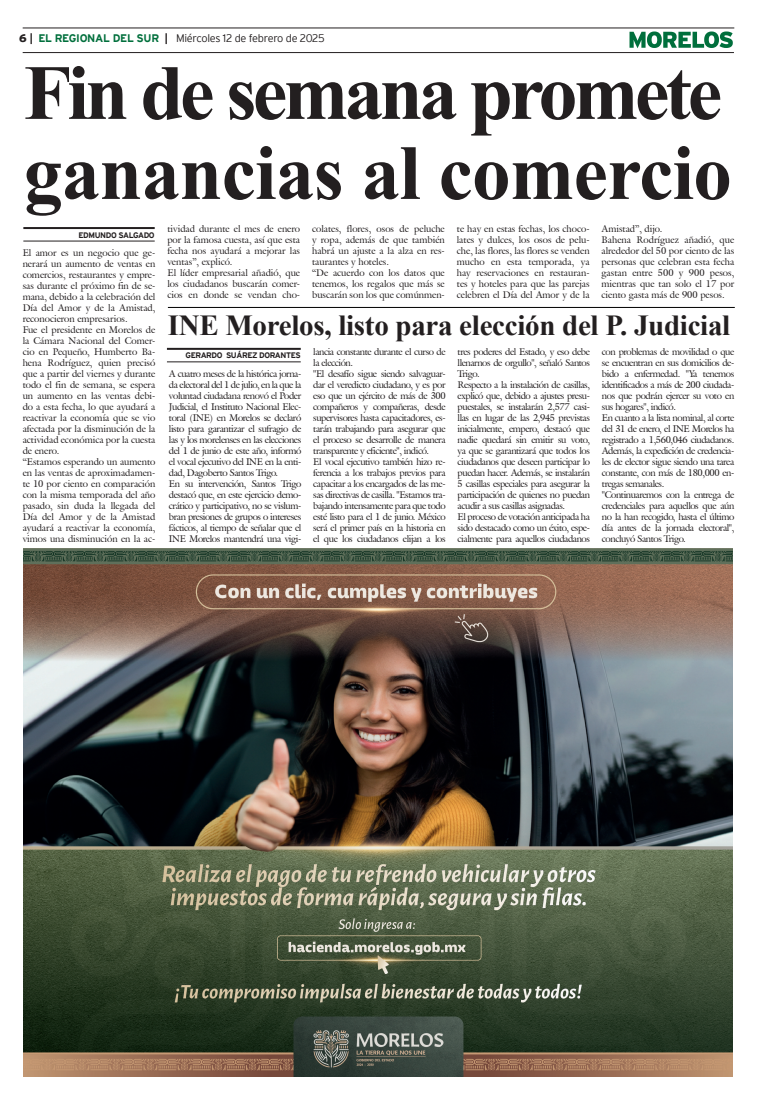
<style>
.page{position:relative;width:757px;height:1106px;background:#fff}
.page>*{position:absolute;margin:0;border:0;box-sizing:border-box;transform-origin:0 0}
.Cabeza_01{font:700 78px "Times New Roman";letter-spacing:-.02em;color:#231f20}
.Cabeza_01-2{font:700 78px "Times New Roman";letter-spacing:-.05em;color:#231f20}
.Cabeza_03{font:700 29px "Times New Roman";letter-spacing:-.01em;color:#231f20}
.t1{font:300 11px "Interstate";letter-spacing:-.025em;color:#231f20}
.t2{font:9.5px/11px "Galliard IT Cby BT";letter-spacing:-.04em;color:#231f20;text-align:justify}
.t3{font:9.5px "Galliard IT Cby BT";color:#231f20}
.t4{font:700 8px "Interstate";letter-spacing:-.05em;color:#231f20}
.s1{font-weight:900}
.s2{font-weight:700}
.s3{font-weight:700;color:#006f3c}
</style>
<div class="page">
<hr style="left:23px;top:28px;width:711px;height:1px;background:#231f20">
<hr style="left:23px;top:52px;width:711px;height:1px;background:#231f20">
<svg style="left:629px;top:31px;width:104px;height:17px"></svg>
<img style="left:24px;top:549px;width:709px;height:527px">
<hr style="left:23px;top:227px;width:132px;height:2px;background:#231f20">
<hr style="left:23px;top:241px;width:132px;height:1px;background:#231f20">
<hr style="left:167px;top:348px;width:134px;height:2px;background:#231f20">
<hr style="left:167px;top:361px;width:134px;height:1px;background:#231f20">
<hr style="left:168px;top:307px;width:567px;height:1px;background:#000">
<p class="t1" style="left:19px;top:32px;width:307px"><span class="s1">6</span> <span class="s2">|</span> <span class="s3">EL REGIONAL DEL SUR</span> <span class="s2">|</span> Miércoles 12 de febrero de 2025</p>
<p class="Cabeza_01-2" style="left:24px;top:36px;width:700px">Fin de semana promete</p>
<p class="Cabeza_01" style="left:24px;top:116px;width:710px">ganancias al comercio</p>
<p class="t4" style="left:78px;top:230px;width:78px">EDMUNDO SALGADO</p>
<p class="t2" style="left:167px;top:223px;width:134px">tividad durante el mes de enero por la famosa cuesta, así que esta fecha nos ayudará a mejorar las ventas”, explicó.</p>
<p class="t2" style="left:167px;top:267px;width:134px">El líder empresarial añadió, que los ciudadanos buscarán comer&shy;cios en donde se vendan cho-</p>
<p class="t2" style="left:312px;top:223px;width:134px">colates, flores, osos de peluche y ropa, además de que también habrá un ajuste a la alza en res&shy;taurantes y hoteles.</p>
<p class="t2" style="left:312px;top:267px;width:134px">“De acuerdo con los datos que tenemos, los regalos que más se buscarán son los que comúnmen-</p>
<p class="t2" style="left:457px;top:223px;width:134px">te hay en estas fechas, los choco&shy;lates y dulces, los osos de pelu&shy;che, las flores, las flores se venden mucho en esta temporada, ya hay reservaciones en restauran&shy;tes y hoteles para que las parejas celebren el Día del Amor y de la</p>
<p class="t3" style="left:601px;top:222px;width:62px">Amistad”, dijo.</p>
<p class="t2" style="left:601px;top:234px;width:134px">Bahena Rodríguez añadió, que alrededor del 50 por ciento de las personas que celebran esta fecha gastan entre 500 y 900 pesos, mientras que tan solo el 17 por ciento gasta más de 900 pesos.</p>
<p class="Cabeza_03" style="left:168px;top:304px;width:564px">INE Morelos, listo para elección del P. Judicial</p>
<p class="t4" style="left:185px;top:351px;width:117px">GERARDO SUÁREZ DORANTES</p>
<p class="t2" style="left:23px;top:247px;width:134px">El amor es un negocio que ge&shy;nerará un aumento de ventas en comercios, restaurantes y empre&shy;sas durante el próximo fin de se&shy;mana, debido a la celebración del Día del Amor y de la Amistad, reconocieron empresarios.</p>
<p class="t2" style="left:23px;top:324px;width:134px">Fue el presidente en Morelos de la Cámara Nacional del Comer&shy;cio en Pequeño, Humberto Ba&shy;hena Rodríguez, quien precisó que a partir del viernes y durante todo el fin de semana, se espera un aumento en las ventas debi&shy;do a esta fecha, lo que ayudará a reactivar la economía que se vio afectada por la disminución de la actividad económica por la cuesta de enero.</p>
<p class="t2" style="left:23px;top:456px;width:134px">“Estamos esperando un aumento en las ventas de aproximadamen&shy;te 10 por ciento en comparación con la misma temporada del año pasado, sin duda la llegada del Día del Amor y de la Amistad ayudará a reactivar la economía, vimos una disminución en la ac-</p>
<p class="t2" style="left:458px;top:346px;width:134px">tres poderes del Estado, y eso debe llenarnos de orgullo", señaló Santos Trigo.</p>
<p class="t2" style="left:458px;top:379px;width:134px">Respecto a la instalación de casillas, explicó que, debido a ajustes presu&shy;puestales, se instalarán 2,577 casi&shy;llas en lugar de las 2,945 previstas inicialmente, empero, destacó que nadie quedará sin emitir su voto, ya que se garantizará que todos los ciudadanos que deseen participar lo puedan hacer. Además, se instalarán 5 casillas especiales para asegurar la participación de quienes no puedan acudir a sus casillas asignadas.</p>
<p class="t2" style="left:458px;top:511px;width:134px">El proceso de votación anticipada ha sido destacado como un éxito, espe&shy;cialmente para aquellos ciudadanos</p>
<p class="t2" style="left:602px;top:346px;width:134px">con problemas de movilidad o que se encuentran en sus domicilios de&shy;bido a enfermedad. "Ya tenemos identificados a más de 200 ciudada&shy;nos que podrán ejercer su voto en sus hogares", indicó.</p>
<p class="t2" style="left:602px;top:412px;width:134px">En cuanto a la lista nominal, al corte del 31 de enero, el INE Morelos ha registrado a 1,560,046 ciudadanos.<br>Además, la expedición de credencia&shy;les de elector sigue siendo una tarea constante, con más de 180,000 en&shy;tregas semanales.</p>
<p class="t2" style="left:602px;top:489px;width:134px">"Continuaremos con la entrega de credenciales para aquellos que aún no la han recogido, hasta el último día antes de la jornada electoral", concluyó Santos Trigo.</p>
<p class="t2" style="left:313px;top:346px;width:134px">lancia constante durante el curso de la elección.</p>
<p class="t2" style="left:313px;top:368px;width:134px">"El desafío sigue siendo salvaguar&shy;dar el veredicto ciudadano, y es por eso que un ejército de más de 300 compañeros y compañeras, desde supervisores hasta capacitadores, es&shy;tarán trabajando para asegurar que el proceso se desarrolle de manera transparente y eficiente", indicó.</p>
<p class="t2" style="left:313px;top:456px;width:134px">El vocal ejecutivo también hizo re&shy;ferencia a los trabajos previos para capacitar a los encargados de las me&shy;sas directivas de casilla. "Estamos tra&shy;bajando intensamente para que todo esté listo para el 1 de junio. México será el primer país en la historia en el que los ciudadanos elijan a los</p>
<p class="t2" style="left:169px;top:368px;width:134px">A cuatro meses de la histórica jorna&shy;da electoral del 1 de julio, en la que la voluntad ciudadana renovó el Poder Judicial, el Instituto Nacional Elec&shy;toral (INE) en Morelos se declaró listo para garantizar el sufragio de las y los morelenses en las elecciones del 1 de junio de este año, informó el vocal ejecutivo del INE en la enti&shy;dad, Dagoberto Santos Trigo.</p>
<p class="t2" style="left:169px;top:478px;width:134px">En su intervención, Santos Trigo destacó que, en este ejercicio demo&shy;crático y participativo, no se vislum&shy;bran presiones de grupos o intereses fácticos, al tiempo de señalar que el INE Morelos mantendrá una vigi-</p>
</div>
